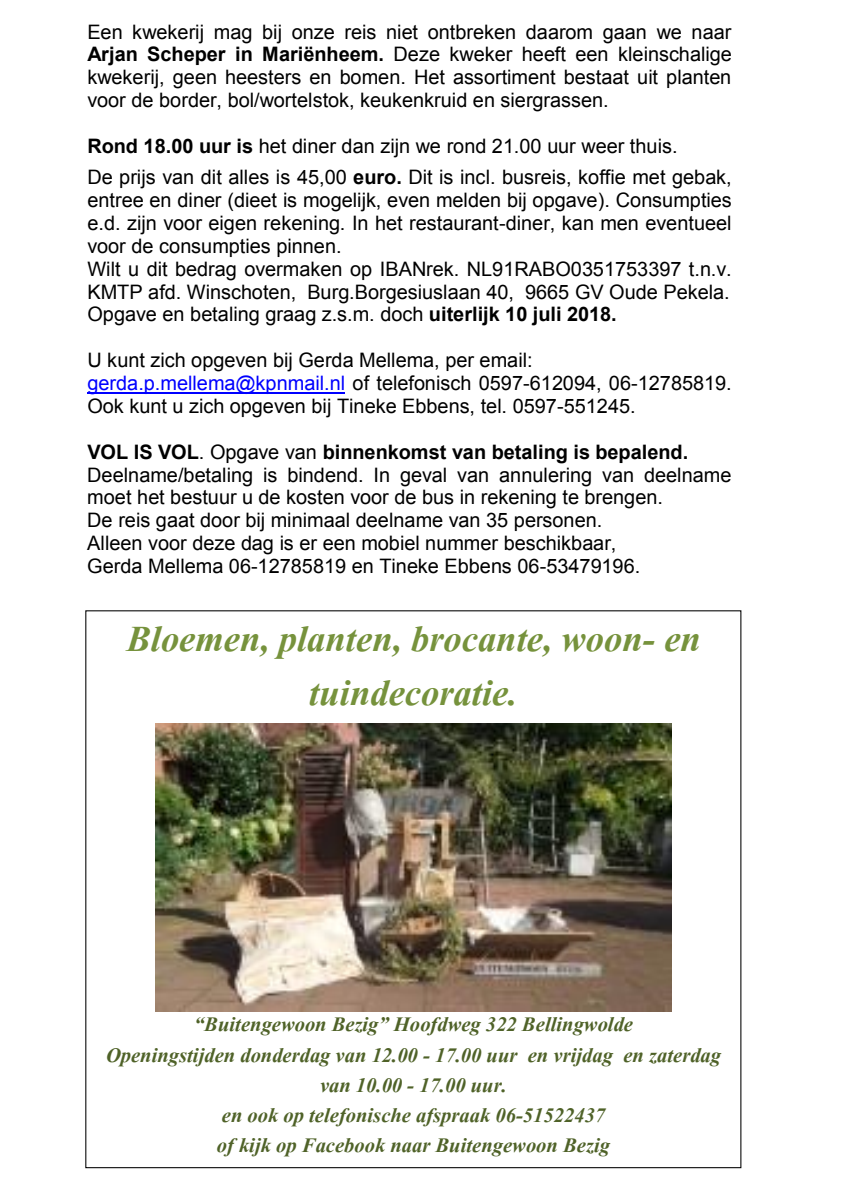
<style>
.page{position:relative;width:842px;height:1191px;background:#fff}
.page>*{position:absolute;margin:0;border:0;box-sizing:border-box;transform-origin:0 0}
.t1{font:italic 700 45.4px/53.6px "Aparajita";color:#76923c;text-align:center}
.t2{font:italic 700 25.6px/30.2px "Aparajita";color:#4f6228;text-align:center}
.t3{font:20px/22.8px "Arial";color:#000}
.s1{font-weight:700}
.s2{color:#00f}
</style>
<div class="page">
<hr style="left:87px;top:392px;width:258px;height:2px;background:#00f">
<img style="left:156px;top:724px;width:515px;height:287px">
<p class="t3" style="left:87px;top:20px;width:646px;text-align:justify">Een kwekerij mag bij onze reis niet ontbreken daarom gaan we naar <span class="s1">Arjan Scheper in Mariënheem.</span> Deze kweker heeft een kleinschalige kwekerij, geen heesters en bomen. Het assortiment bestaat uit planten voor de border, bol/wortelstok, keukenkruid en siergrassen.</p>
<p class="t3" style="left:87px;top:130px;width:646px;line-height:31.4px"><span class="s1">Rond 18.00 uur is</span> het diner dan zijn we rond 21.00 uur weer thuis.<br>De prijs van dit alles is 45,00 <span class="s1">euro.</span> Dit is incl. busreis, koffie met gebak,</p>
<p class="t3" style="left:87px;top:189px;width:646px">entree en diner (dieet is mogelijk, even melden bij opgave). Consumpties e.d. zijn voor eigen rekening. In het restaurant-diner, kan men eventueel voor de consumpties pinnen.<br>Wilt u dit bedrag overmaken op IBANrek. NL91RABO0351753397 t.n.v.<br>KMTP afd. Winschoten, Burg.Borgesiuslaan 40, 9665 GV Oude Pekela.<br>Opgave en betaling graag z.s.m. doch <span class="s1">uiterlijk 10 juli 2018.</span></p>
<p class="t3" style="left:87px;top:349px;width:646px">U kunt zich opgeven bij Gerda Mellema, per email: <span class="s2">gerda.p.mellema@kpnmail.nl</span> of telefonisch 0597-612094, 06-12785819.<br>Ook kunt u zich opgeven bij Tineke Ebbens, tel. 0597-551245.</p>
<p class="t3" style="left:87px;top:440px;width:646px"><span class="s1">VOL IS VOL</span>. Opgave van <span class="s1">binnenkomst van betaling is bepalend.<br></span>Deelname/betaling is bindend. In geval van annulering van deelname moet het bestuur u de kosten voor de bus in rekening te brengen.<br>De reis gaat door bij minimaal deelname van 35 personen.<br>Alleen voor deze dag is er een mobiel nummer beschikbaar,<br>Gerda Mellema 06-12785819 en Tineke Ebbens 06-53479196.</p>
<h1 class="t1" style="left:126px;top:617px;width:576px">Bloemen, planten, brocante, woon- en tuindecoratie.</h1>
<p class="t2" style="left:106px;top:1012px;width:616px">“Buitengewoon Bezig” Hoofdweg 322 Bellingwolde<br>Openingstijden donderdag van 12.00 - 17.00 uur en vrijdag en zaterdag van 10.00 - 17.00 uur.<br>en ook op telefonische afspraak 06-51522437<br>of kijk op Facebook naar Buitengewoon Bezig</p>
</div>
